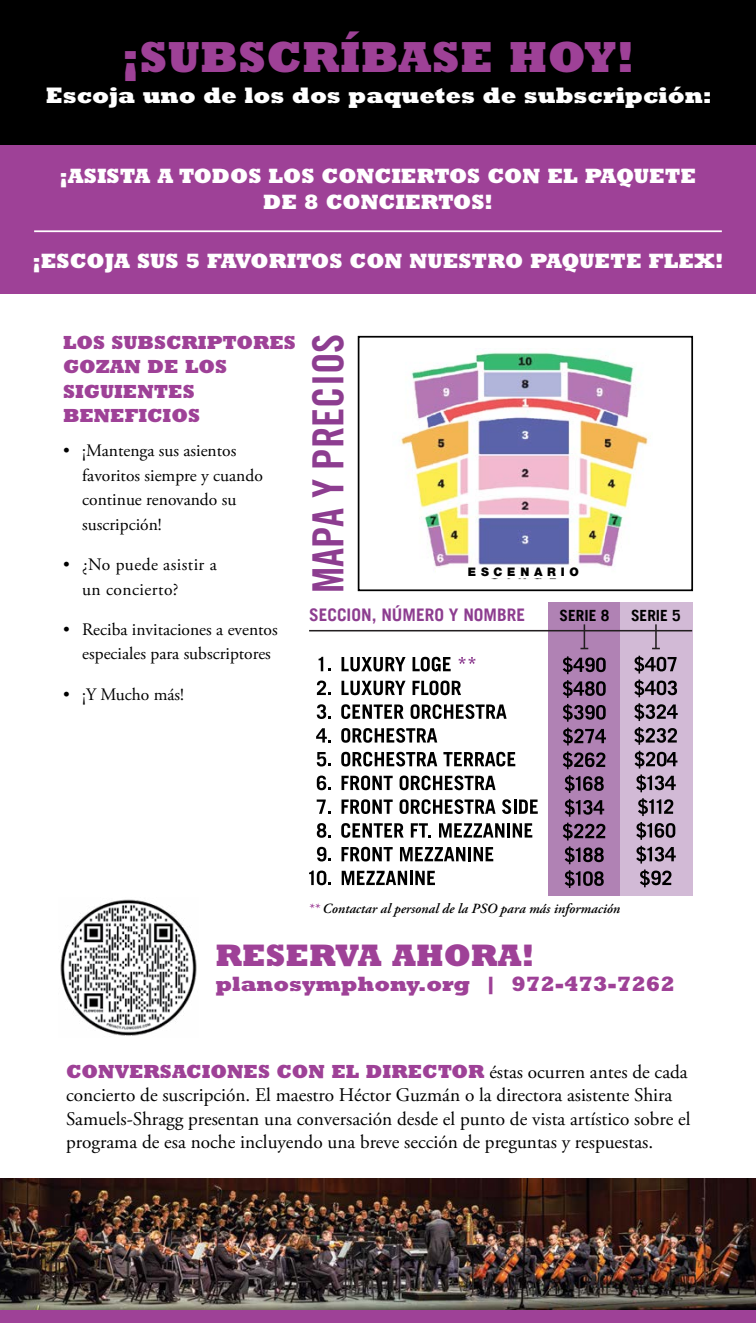
<style>
.page{position:relative;width:756px;height:1323px;background:#fff}
.page>*{position:absolute;margin:0;border:0;box-sizing:border-box;transform-origin:0 0}
.t1{font:800 44.1px "Rockwell Std";letter-spacing:.01em;color:#9e4197}
.t2{font:42.88px "Trade Gothic LT Std Bd Cn 20";color:#8d3d90}
.t3{font:800 31.5px "Rockwell Std";color:#9e4197}
.t4{font:800 22.75px "Rockwell Std";letter-spacing:-.005em;color:#fff}
.t5{font:800 21px/25.2px "Rockwell Std";color:#fff;text-align:center}
.t6{font:800 21px "Rockwell Std";color:#9e4197}
.t7{font:19.25px/23.1px "Adobe Garamond Pro";color:#000}
.t8{font:800 19.25px/24.5px "Rockwell Std";color:#9e4197}
.t9{font:17.5px/24.5px "Adobe Garamond Pro";color:#000}
.t10{font:17.5px/24.5px "Adobe Garamond Pro";letter-spacing:.025em;color:#000}
.t11{font:700 17.32px "Trade Gothic LT";color:#8d3d90}
.t12{font:700 15.4px "Trade Gothic LT";color:#000}
.t13{font:italic 600 14px "Adobe Garamond Pro";color:#000}
.t14{font:900 11.9px "Helvetica Neue LT Pro";letter-spacing:.4em;color:#000}
.s1{color:#9e4197}
.s2{font-family:"Adobe Garamond Pro";font-weight:400;color:#000}
</style>
<div class="page">
<div style="left:0;top:145px;width:756px;height:149px;background:#9e4197"></div>
<div style="left:0;top:0;width:756px;height:145px;background:#000"></div>
<div style="left:0;top:1309px;width:756px;height:14px;background:#9e4197"></div>
<hr style="left:34px;top:230px;width:688px;height:2px;background:#fff">
<img style="left:0;top:1179px;width:756px;height:130px">
<img style="left:400px;top:352px;width:248px;height:227px">
<div style="left:549px;top:602px;width:71px;height:294px;background:#b082b4"></div>
<div style="left:620px;top:602px;width:72px;height:294px;background:#d2bad6"></div>
<svg style="left:319px;top:657px;width:12px;height:14px"></svg>
<svg style="left:342px;top:657px;width:64px;height:14px"></svg>
<svg style="left:413px;top:657px;width:38px;height:14px"></svg>
<svg style="left:458px;top:657px;width:18px;height:7px"></svg>
<svg style="left:317px;top:681px;width:14px;height:14px"></svg>
<svg style="left:342px;top:681px;width:64px;height:14px"></svg>
<svg style="left:413px;top:681px;width:48px;height:14px"></svg>
<svg style="left:317px;top:704px;width:14px;height:15px"></svg>
<svg style="left:341px;top:704px;width:63px;height:15px"></svg>
<svg style="left:411px;top:704px;width:96px;height:15px"></svg>
<svg style="left:316px;top:728px;width:15px;height:15px"></svg>
<svg style="left:341px;top:728px;width:96px;height:15px"></svg>
<svg style="left:317px;top:752px;width:14px;height:14px"></svg>
<svg style="left:341px;top:752px;width:96px;height:14px"></svg>
<svg style="left:443px;top:752px;width:72px;height:14px"></svg>
<svg style="left:317px;top:776px;width:14px;height:14px"></svg>
<svg style="left:342px;top:776px;width:51px;height:14px"></svg>
<svg style="left:400px;top:776px;width:96px;height:14px"></svg>
<svg style="left:317px;top:800px;width:14px;height:14px"></svg>
<svg style="left:342px;top:799px;width:51px;height:15px"></svg>
<svg style="left:400px;top:799px;width:96px;height:15px"></svg>
<svg style="left:502px;top:799px;width:36px;height:15px"></svg>
<svg style="left:317px;top:823px;width:14px;height:15px"></svg>
<svg style="left:341px;top:823px;width:63px;height:15px"></svg>
<svg style="left:411px;top:823px;width:20px;height:15px"></svg>
<svg style="left:439px;top:823px;width:65px;height:15px"></svg>
<hr style="left:507px;top:823px;width:3px;height:15px;background:#000">
<svg style="left:513px;top:823px;width:19px;height:15px"></svg>
<svg style="left:317px;top:847px;width:14px;height:15px"></svg>
<svg style="left:342px;top:847px;width:51px;height:15px"></svg>
<svg style="left:400px;top:847px;width:65px;height:14px"></svg>
<hr style="left:468px;top:847px;width:3px;height:14px;background:#000">
<svg style="left:474px;top:847px;width:19px;height:14px"></svg>
<svg style="left:309px;top:871px;width:22px;height:14px"></svg>
<svg style="left:342px;top:871px;width:65px;height:14px"></svg>
<hr style="left:410px;top:871px;width:3px;height:14px;background:#000">
<svg style="left:415px;top:871px;width:20px;height:14px"></svg>
<svg style="left:634px;top:656px;width:43px;height:41px"></svg>
<svg style="left:634px;top:703px;width:44px;height:18px"></svg>
<svg style="left:634px;top:727px;width:43px;height:18px"></svg>
<svg style="left:635px;top:751px;width:43px;height:41px"></svg>
<svg style="left:638px;top:798px;width:35px;height:18px"></svg>
<svg style="left:636px;top:822px;width:39px;height:18px"></svg>
<svg style="left:636px;top:846px;width:40px;height:18px"></svg>
<svg style="left:640px;top:870px;width:31px;height:17px"></svg>
<hr style="left:309px;top:630px;width:383px;height:1px;background:#231f20">
<svg style="left:563px;top:656px;width:43px;height:18px"></svg>
<svg style="left:563px;top:680px;width:43px;height:18px"></svg>
<svg style="left:563px;top:704px;width:43px;height:18px"></svg>
<svg style="left:563px;top:728px;width:43px;height:17px"></svg>
<svg style="left:563px;top:751px;width:42px;height:18px"></svg>
<svg style="left:565px;top:775px;width:39px;height:18px"></svg>
<svg style="left:565px;top:799px;width:39px;height:18px"></svg>
<svg style="left:563px;top:823px;width:42px;height:17px"></svg>
<svg style="left:565px;top:846px;width:39px;height:18px"></svg>
<svg style="left:565px;top:870px;width:39px;height:18px"></svg>
<svg style="left:580px;top:624px;width:8px;height:25px"></svg>
<hr style="left:655px;top:624px;width:2px;height:25px;background:#231f20">
<div style="left:358px;top:336px;width:335px;height:255px;border:2px solid #010101"></div>
<img style="left:60px;top:899px;width:137px;height:137px">
<div style="left:436px;top:568px;width:175px;height:9px;background:#fff"></div>
<h1 class="t1" style="left:122px;top:29px;width:514px">¡SUBSCRÍBASE HOY!</h1>
<p class="t4" style="left:46px;top:81px;width:668px">Escoja uno de los dos paquetes de subscripción:</p>
<p class="t5" style="left:60px;top:163px;width:638px">¡ASISTA A TODOS LOS CONCIERTOS CON EL PAQUETE<br>DE 8 CONCIERTOS!</p>
<p class="t5" style="left:33px;top:248px;width:692px">¡ESCOJA SUS 5 FAVORITOS CON NUESTRO PAQUETE FLEX!</p>
<p class="t8" style="left:63px;top:329px;width:234px">LOS SUBSCRIPTORES<br>GOZAN DE LOS<br>SIGUIENTES<br>BENEFICIOS</p>
<p class="t9" style="left:82px;top:439px;width:182px;text-indent:-19px">• ¡Mantenga sus asientos favoritos siempre y cuando continue renovando su suscripción!</p>
<p class="t10" style="left:82px;top:553px;width:136px;text-indent:-19px">• ¿No puede asistir a un concierto?</p>
<p class="t9" style="left:82px;top:618px;width:197px;text-indent:-19px">• Reciba invitaciones a eventos especiales para subscriptores</p>
<p class="t9" style="left:63px;top:682px;width:123px">• ¡Y Mucho más!</p>
<h2 class="t2" style="left:302px;top:593px;width:261px;rotate:-90deg">MAPA Y PRECIOS</h2>
<p class="t14" style="left:468px;top:565px;width:112px">ESCENARIO</p>
<p class="t11" style="left:309px;top:604px;width:218px">SECCION, NÚMERO Y NOMBRE</p>
<p class="t12" style="left:559px;top:606px;width:51px">SERIE 8</p>
<p class="t12" style="left:631px;top:606px;width:51px">SERIE 5</p>
<p class="t13" style="left:308px;top:900px;width:314px"><span class="s1">**</span> Contactar al personal de la PSO para más información</p>
<h3 class="t3" style="left:215px;top:935px;width:320px">RESERVA AHORA!</h3>
<p class="t6" style="left:215px;top:971px;width:461px">planosymphony.org | 972-473-7262</p>
<p class="t8" style="left:66px;top:1059px;width:623px">CONVERSACIONES CON EL DIRECTOR <span class="s2">éstas ocurren antes de cada</span></p>
<p class="t7" style="left:66px;top:1085px;width:626px">concierto de suscripción. El maestro Héctor Guzmán o la directora asistente Shira<br>Samuels-Shragg presentan una conversación desde el punto de vista artístico sobre el programa de esa noche incluyendo una breve sección de preguntas y respuestas.</p>
</div>
